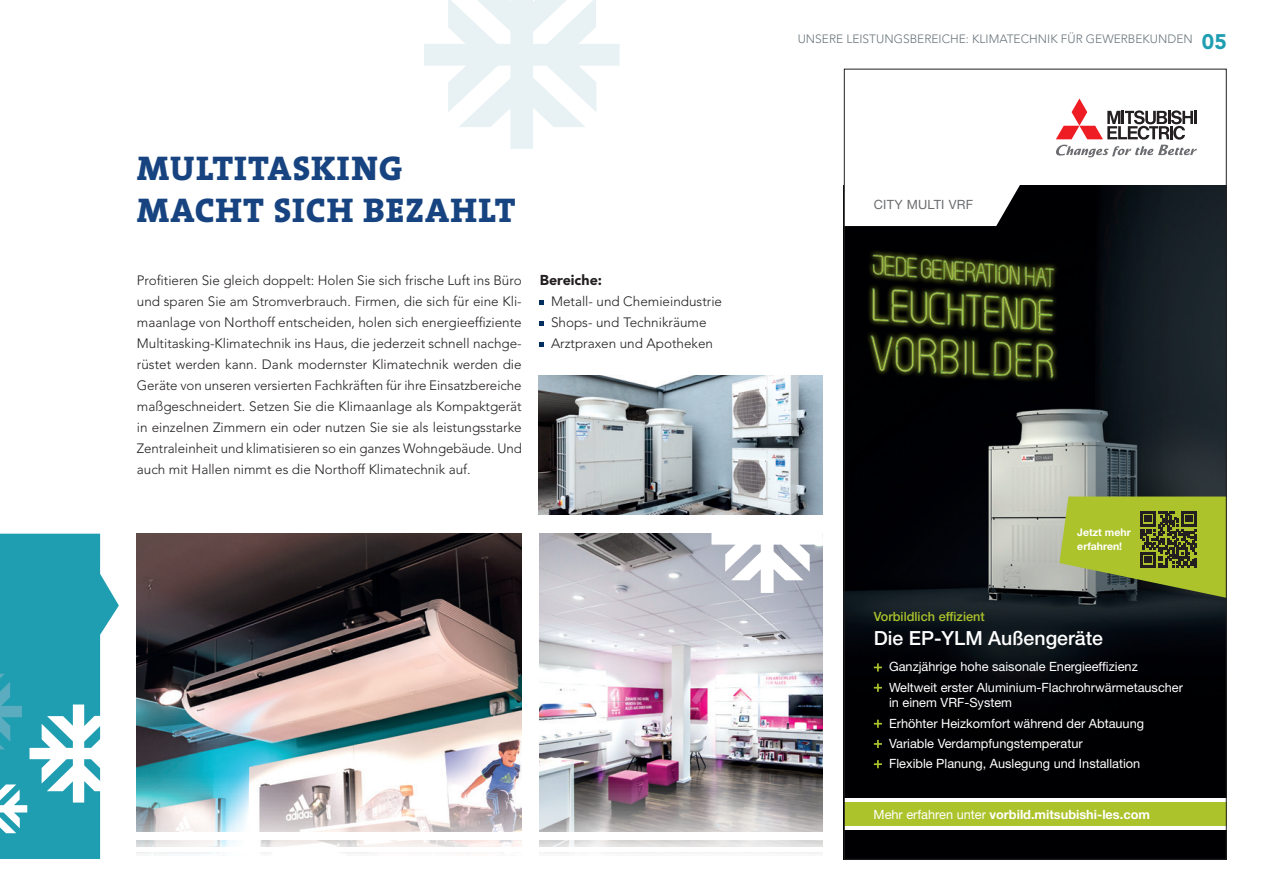
<style>
.page{position:relative;width:1263px;height:893px;background:#fff}
.page>*{position:absolute;margin:0;border:0;box-sizing:border-box;transform-origin:0 0}
.Head{font:800 34.5px/42px "The Serif";letter-spacing:.03em;color:#174480}
.t1{font:900 21px "Avenir LT Std";color:#1f9eb2}
.t2{font:500 19.5px "Helvetica Neue LT Pro";color:#fff}
.t3{font:900 14.25px "Avenir LT Std";color:#231f20}
.copy{font:300 13.5px/21px "Avenir LT Std";color:#231f20;text-align:justify}
.t4{font:12.75px/20.2px "Helvetica Neue LT Pro";color:#fff}
.t5{font:700 12.75px "Helvetica Neue LT Pro";color:#fff}
.t6{font:500 12.75px "Helvetica Neue LT Pro";color:#acc32b}
.t7{font:12.75px "Helvetica Neue LT Pro";letter-spacing:.02em;color:#6c6d70}
.t8{font:300 12px "Avenir LT Std";color:#6a757b}
.t9{font:700 10.5px/13.5px "Helvetica Neue LT Pro";color:#fff}
.s1{font-weight:400}
</style>
<div class="page">
<img style="left:137px;top:534px;width:385px;height:320px">
<img style="left:540px;top:534px;width:283px;height:320px">
<div style="left:0;top:832px;width:833px;height:7px;background:#fff"></div>
<div style="left:0;top:847px;width:833px;height:5px;background:#fff"></div>
<svg style="left:0;top:534px;width:119px;height:325px"></svg>
<img style="left:846px;top:186px;width:379px;height:672px">
<svg style="left:1056px;top:99px;width:141px;height:58px"></svg>
<svg style="left:846px;top:185px;width:175px;height:41px"></svg>
<img style="left:866px;top:247px;width:194px;height:137px">
<svg style="left:874px;top:663px;width:8px;height:8px"></svg>
<svg style="left:874px;top:684px;width:8px;height:8px"></svg>
<svg style="left:874px;top:720px;width:8px;height:8px"></svg>
<svg style="left:874px;top:740px;width:8px;height:8px"></svg>
<svg style="left:874px;top:760px;width:8px;height:8px"></svg>
<svg style="left:1059px;top:496px;width:166px;height:102px;background:#8a9a34"></svg>
<div style="left:844px;top:801px;width:383px;height:25px;background:#acc32b"></div>
<hr style="left:844px;top:798px;width:383px;height:3px;background:#fff">
<hr style="left:844px;top:826px;width:383px;height:4px;background:#fff">
<svg style="left:711px;top:514px;width:112px;height:79px"></svg>
<svg style="left:424px;top:0;width:196px;height:149px"></svg>
<svg style="left:540px;top:300px;width:4px;height:4px"></svg>
<svg style="left:540px;top:321px;width:4px;height:5px"></svg>
<svg style="left:540px;top:342px;width:4px;height:4px"></svg>
<img style="left:539px;top:376px;width:284px;height:138px">
<p class="Head" style="left:137px;top:147px;width:380px">MULTITASKING<br>MACHT SICH BEZAHLT</p>
<p class="copy" style="left:137px;top:270px;width:387px">Profitieren Sie gleich doppelt: Holen Sie sich frische Luft ins Büro und sparen Sie am Stromverbrauch. Firmen, die sich für eine Kli&shy;maanlage von Northoff entscheiden, holen sich energieeffiziente Multitasking-Klimatechnik ins Haus, die jederzeit schnell nachge&shy;rüstet werden kann. Dank modernster Klimatechnik werden die Geräte von unseren versierten Fachkräften für ihre Einsatzbereiche maßgeschneidert. Setzen Sie die Klimaanlage als Kompaktgerät in einzelnen Zimmern ein oder nutzen Sie sie als leistungsstarke Zentraleinheit und klimatisieren so ein ganzes Wohngebäude. Und auch mit Hallen nimmt es die Northoff Klimatechnik auf.</p>
<p class="t3" style="left:540px;top:271px;width:64px">Bereiche:</p>
<p class="copy" style="left:551px;top:291px;width:173px">Metall- und Chemieindustrie</p>
<p class="copy" style="left:551px;top:312px;width:157px">Shops- und Technikräume</p>
<p class="copy" style="left:551px;top:333px;width:164px">Arztpraxen und Apotheken</p>
<p class="t8" style="left:798px;top:32px;width:397px">UNSERE LEISTUNGSBEREICHE: KLIMATECHNIK FÜR GEWERBEKUNDEN</p>
<p class="t1" style="left:1202px;top:29px;width:26px">05</p>
<p class="t7" style="left:874px;top:197px;width:101px">CITY MULTI VRF</p>
<p class="t9" style="left:1077px;top:526px;width:55px">Jetzt mehr erfahren!</p>
<p class="t6" style="left:874px;top:609px;width:113px">Vorbildlich effizient</p>
<p class="t2" style="left:874px;top:626px;width:231px">Die EP-YLM Außengeräte</p>
<p class="t4" style="left:889px;top:656px;width:295px">Ganzjährige hohe saisonale Energieeffizienz<br>Weltweit erster Aluminium-Flachrohrwärmetauscher</p>
<p class="t4" style="left:889px;top:692px;width:257px">in einem VRF-System<br>Erhöhter Heizkomfort während der Abtauung Variable Verdampfungstemperatur<br>Flexible Planung, Auslegung und Installation</p>
<p class="t5" style="left:873px;top:806px;width:278px"><span class="s1">Mehr erfahren unter</span> vorbild.mitsubishi-les.com</p>
</div>
